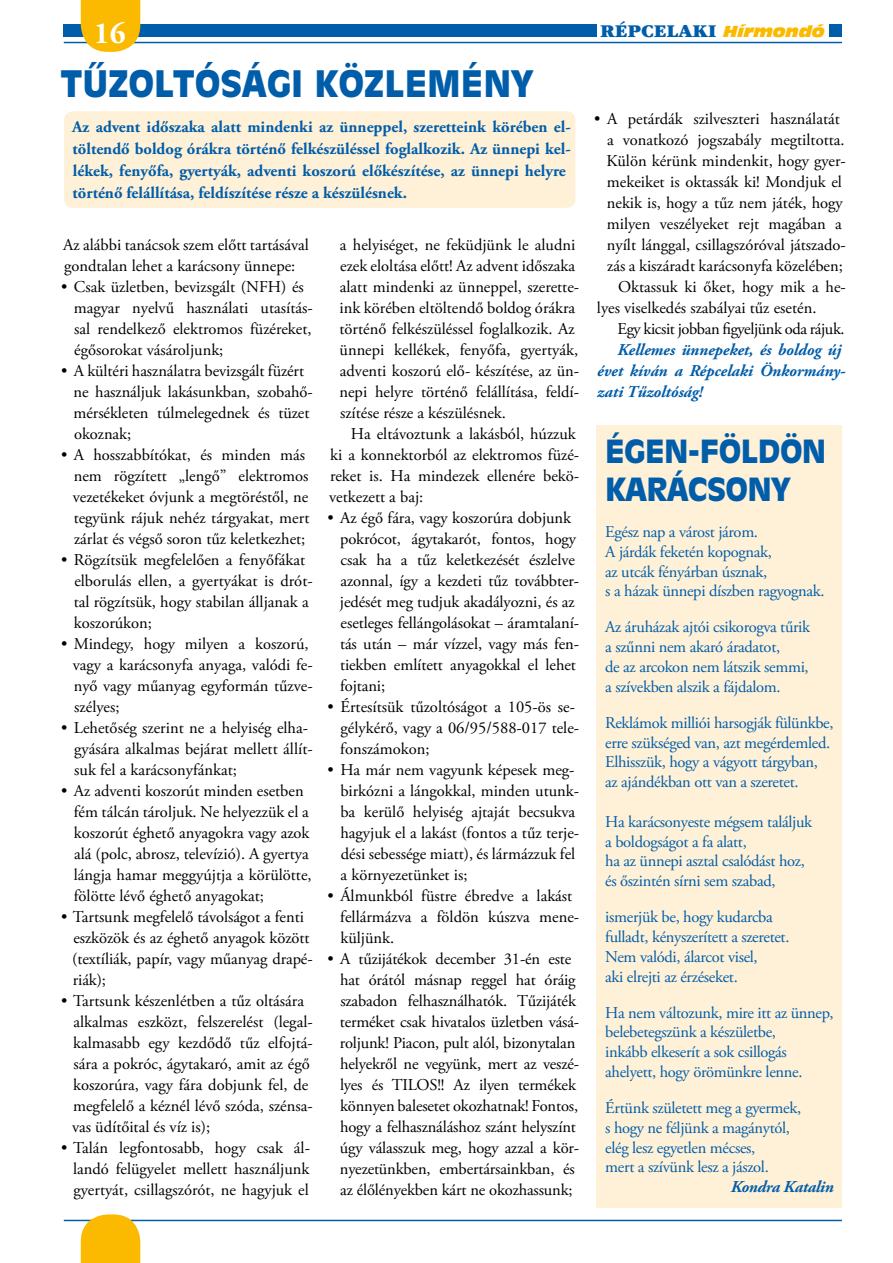
<style>
.page{position:relative;width:893px;height:1263px;background:#fff}
.page>*{position:absolute;margin:0;border:0;box-sizing:border-box;transform-origin:0 0}
.t1{font:36px "Incised 901 Bl HU Black";color:#005da9}
.t2{font:31.5px/37.8px "Incised 901 Bl HU Black";letter-spacing:-.02em;color:#005da9}
.t3{font:700 30.6px "Adobe Garamond CE";color:#fff}
.t4{font:18.75px "Garamond He";color:#005da9}
.t5{font:16.5px/21px "Adobe Garamond CE";color:#000}
.t6{font:16.5px/19.8px "Adobe Garamond CE";letter-spacing:-.02em;color:#005da9}
.t7{font:700 16.5px/22px "Adobe Garamond CE";color:#005da9}
.t8{font:italic 700 16.5px/21px "Adobe Garamond CE";letter-spacing:-.005em;color:#005da9}
.t9{font:16.5px "Adobe Garamond CE";letter-spacing:-.025em;color:#000}
.s1{font-family:"Incised 901 Nd HU Nord";font-style:italic;font-size:15px;color:#fbba00}
.s2{font-family:"URW Typewriter TOT"}
</style>
<div class="page">
<div style="left:64px;top:111px;width:511px;height:97px;background:#fff1d7;border-radius:9px"></div>
<div style="left:597px;top:425px;width:245px;height:782px;background:#fff1d7"></div>
<div style="left:64px;top:24px;width:533px;height:13px;background:#005da9"></div>
<div style="left:829px;top:24px;width:13px;height:13px;background:#005da9"></div>
<hr style="left:64px;top:42px;width:778px;height:1px;background:#005da9">
<hr style="left:64px;top:1220px;width:778px;height:1px;background:#005da9">
<svg style="left:81px;top:0;width:59px;height:52px;background:#f8be16"></svg>
<svg style="left:81px;top:1214px;width:59px;height:49px;background:#f9bf1a"></svg>
<h3 class="t3" style="left:94px;top:15px;width:33px">16</h3>
<p class="t4" style="left:600px;top:21px;width:226px">RÉPCELAKI <span class="s1">Hírmondó</span></p>
<h1 class="t1" style="left:60px;top:62px;width:474px">TÛZOLTÓSÁGI KÖZLEMÉNY</h1>
<p class="t7" style="left:72px;top:116px;width:500px">Az advent időszaka alatt mindenki az ünneppel, szeretteink körében el&shy;töltendő boldog órákra történő felkészüléssel foglalkozik. Az ünnepi kel&shy;lékek, fenyőfa, gyertyák, adventi koszorú előkészítése, az ünnepi helyre történő felállítása, feldíszítése része a készülésnek.</p>
<p class="t5" style="left:63px;top:235px;width:247px">Az alábbi tanácsok szem előtt tartásával gondtalan lehet a karácsony ünnepe:</p>
<p class="t5" style="left:74px;top:277px;width:240px;text-indent:-15px"><span class="s2">•</span> Csak üzletben, bevizsgált (NFH) és magyar nyelvű használati utasítás&shy;sal rendelkező elektromos füzéreket, égősorokat vásároljunk;</p>
<p class="t5" style="left:74px;top:361px;width:241px;text-indent:-15px"><span class="s2">•</span> A kültéri használatra bevizsgált füzért ne használjuk lakásunkban, szobahő&shy;mérsékleten túlmelegednek és tüzet okoznak;</p>
<p class="t5" style="left:73px;top:445px;width:238px;text-indent:-14px"><span class="s2">•</span> A hosszabbítókat, és minden más nem rögzített „lengő” elektromos vezetékeket óvjunk a megtöréstől, ne tegyünk rájuk nehéz tárgyakat, mert zárlat és végső soron tűz keletkezhet;</p>
<p class="t5" style="left:74px;top:550px;width:240px;text-indent:-15px"><span class="s2">•</span> Rögzítsük megfelelően a fenyőfákat elborulás ellen, a gyertyákat is drót&shy;tal rögzítsük, hogy stabilan álljanak a koszorúkon;</p>
<p class="t5" style="left:73px;top:634px;width:241px;text-indent:-14px"><span class="s2">•</span> Mindegy, hogy milyen a koszorú, vagy a karácsonyfa anyaga, valódi fe&shy;nyő vagy műanyag egyformán tűzve&shy;szélyes;</p>
<p class="t5" style="left:74px;top:718px;width:240px;text-indent:-15px"><span class="s2">•</span> Lehetőség szerint ne a helyiség elha&shy;gyására alkalmas bejárat mellett állít&shy;suk fel a karácsonyfánkat;</p>
<p class="t5" style="left:74px;top:781px;width:239px;text-indent:-15px"><span class="s2">•</span> Az adventi koszorút minden esetben fém tálcán tároljuk. Ne helyezzük el a koszorút éghető anyagokra vagy azok alá (polc, abrosz, televízió). A gyertya lángja hamar meggyújtja a körülötte, fölötte lévő éghető anyagokat;</p>
<p class="t5" style="left:72px;top:907px;width:242px;text-indent:-13px"><span class="s2">•</span> Tartsunk megfelelő távolságot a fenti eszközök és az éghető anyagok között (textíliák, papír, vagy műanyag drapé&shy;riák);</p>
<p class="t5" style="left:72px;top:991px;width:242px;text-indent:-13px"><span class="s2">•</span> Tartsunk készenlétben a tűz oltására alkalmas eszközt, felszerelést (legal&shy;kalmasabb egy kezdődő tűz elfojtá&shy;sára a pokróc, ágytakaró, amit az égő koszorúra, vagy fára dobjunk fel, de megfelelő a kéznél lévő szóda, szénsa&shy;vas üdítőital és víz is);</p>
<p class="t5" style="left:73px;top:1138px;width:238px;text-align:justify;text-indent:-14px"><span class="s2">•</span> Talán legfontosabb, hogy csak ál&shy;landó felügyelet mellett használjunk gyertyát, csillagszórót, ne hagyjuk el</p>
<p class="t5" style="left:339px;top:235px;width:241px">a helyiséget, ne feküdjünk le aludni ezek eloltása előtt! Az advent időszaka alatt mindenki az ünneppel, szerette&shy;ink körében eltöltendő boldog órákra történő felkészüléssel foglalkozik. Az ünnepi kellékek, fenyőfa, gyertyák, adventi koszorú elő- készítése, az ün&shy;nepi helyre történő felállítása, feldí&shy;szítése része a készülésnek.</p>
<p class="t5" style="left:329px;top:424px;width:251px;text-indent:22px">Ha eltávoztunk a lakásból, húzzuk ki a konnektorból az elektromos füzé&shy;reket is. Ha mindezek ellenére bekö&shy;vetkezett a baj:</p>
<p class="t5" style="left:340px;top:508px;width:241px;text-indent:-15px"><span class="s2">•</span> Az égő fára, vagy koszorúra dobjunk pokrócot, ágytakarót, fontos, hogy csak ha a tűz keletkezését észlelve azonnal, így a kezdeti tűz továbbter&shy;jedését meg tudjuk akadályozni, és az esetleges fellángolásokat – áramtalaní&shy;tás után – már vízzel, vagy más fen&shy;tiekben említett anyagokkal el lehet fojtani;</p>
<p class="t5" style="left:340px;top:697px;width:240px;text-indent:-15px"><span class="s2">•</span> Értesítsük tűzoltóságot a 105-ös se&shy;gélykérő, vagy a 06/95/588-017 tele&shy;fonszámokon;</p>
<p class="t5" style="left:340px;top:760px;width:240px;text-indent:-15px"><span class="s2">•</span> Ha már nem vagyunk képesek meg&shy;birkózni a lángokkal, minden utunk&shy;ba kerülő helyiség ajtaját becsukva hagyjuk el a lakást (fontos a tűz terje&shy;dési sebessége miatt), és lármázzuk fel a környezetünket is;</p>
<p class="t5" style="left:340px;top:886px;width:240px;text-indent:-15px"><span class="s2">•</span> Álmunkból füstre ébredve a lakást fellármázva a földön kúszva mene&shy;küljünk.</p>
<p class="t5" style="left:340px;top:949px;width:241px;text-indent:-15px"><span class="s2">•</span> A tűzijátékok december 31-én este hat órától másnap reggel hat óráig szabadon felhasználhatók. Tűzijáték terméket csak hivatalos üzletben vásá&shy;roljunk! Piacon, pult alól, bizonytalan helyekről ne vegyünk, mert az veszé&shy;lyes és TILOS!! Az ilyen termékek könnyen balesetet okozhatnak! Fontos, hogy a felhasználáshoz szánt helyszínt úgy válasszuk meg, hogy azzal a kör&shy;nyezetünkben, embertársainkban, és az élőlényekben kárt ne okozhassunk;</p>
<p class="t5" style="left:592px;top:109px;width:249px"><span class="s2">•</span> A petárdák szilveszteri használatát</p>
<p class="t5" style="left:607px;top:130px;width:239px">a vonatkozó jogszabály megtiltotta.</p>
<p class="t5" style="left:606px;top:151px;width:241px">Külön kérünk mindenkit, hogy gyer-</p>
<p class="t5" style="left:607px;top:172px;width:237px">mekeiket is oktassák ki! Mondjuk el</p>
<p class="t5" style="left:607px;top:193px;width:237px">nekik is, hogy a tűz nem játék, hogy</p>
<p class="t5" style="left:607px;top:214px;width:236px">milyen veszélyeket rejt magában a</p>
<p class="t5" style="left:607px;top:235px;width:240px">nyílt lánggal, csillagszóróval játszado-</p>
<p class="t5" style="left:607px;top:256px;width:237px">zás a kiszáradt karácsonyfa közelében;</p>
<p class="t5" style="left:618px;top:277px;width:229px">Oktassuk ki őket, hogy mik a he-</p>
<p class="t5" style="left:597px;top:298px;width:221px">lyes viselkedés szabályai tűz esetén.</p>
<p class="t9" style="left:618px;top:319px;width:229px">Egy kicsit jobban figyeljünk oda rájuk.</p>
<p class="t8" style="left:597px;top:339px;width:250px;text-indent:20px">Kellemes ünnepeket, és boldog új évet kíván a Répcelaki Önkormány&shy;zati Tűzoltóság!</p>
<h2 class="t2" style="left:605px;top:433px;width:223px">ÉGEN-FÖLDÖN<br>KARÁCSONY</h2>
<p class="t6" style="left:605px;top:522px;width:221px">Egész nap a várost járom.<br>A járdák feketén kopognak,<br>az utcák fényárban úsznak,<br>s a házak ünnepi díszben ragyognak.</p>
<p class="t6" style="left:605px;top:618px;width:206px">Az áruházak ajtói csikorogva tűrik a szűnni nem akaró áradatot,<br>de az arcokon nem látszik semmi, a szívekben alszik a fájdalom.</p>
<p class="t6" style="left:605px;top:713px;width:230px">Reklámok milliói harsogják fülünkbe, erre szükséged van, azt megérdemled.<br>Elhisszük, hogy a vágyott tárgyban, az ajándékban ott van a szeretet.</p>
<p class="t6" style="left:605px;top:812px;width:208px">Ha karácsonyeste mégsem találjuk a boldogságot a fa alatt,<br>ha az ünnepi asztal csalódást hoz, és őszintén sírni sem szabad,</p>
<p class="t6" style="left:605px;top:908px;width:186px">ismerjük be, hogy kudarcba fulladt, kényszerített a szeretet.<br>Nem valódi, álarcot visel,<br>aki elrejti az érzéseket.</p>
<p class="t6" style="left:605px;top:1003px;width:230px">Ha nem változunk, mire itt az ünnep, belebetegszünk a készületbe,<br>inkább elkeserít a sok csillogás ahelyett, hogy örömünkre lenne.</p>
<p class="t6" style="left:605px;top:1098px;width:197px">Értünk született meg a gyermek, s hogy ne féljünk a magánytól, elég lesz egyetlen mécses,<br>mert a szívünk lesz a jászol.</p>
<p class="t8" style="left:731px;top:1177px;width:104px">Kondra Katalin</p>
</div>
